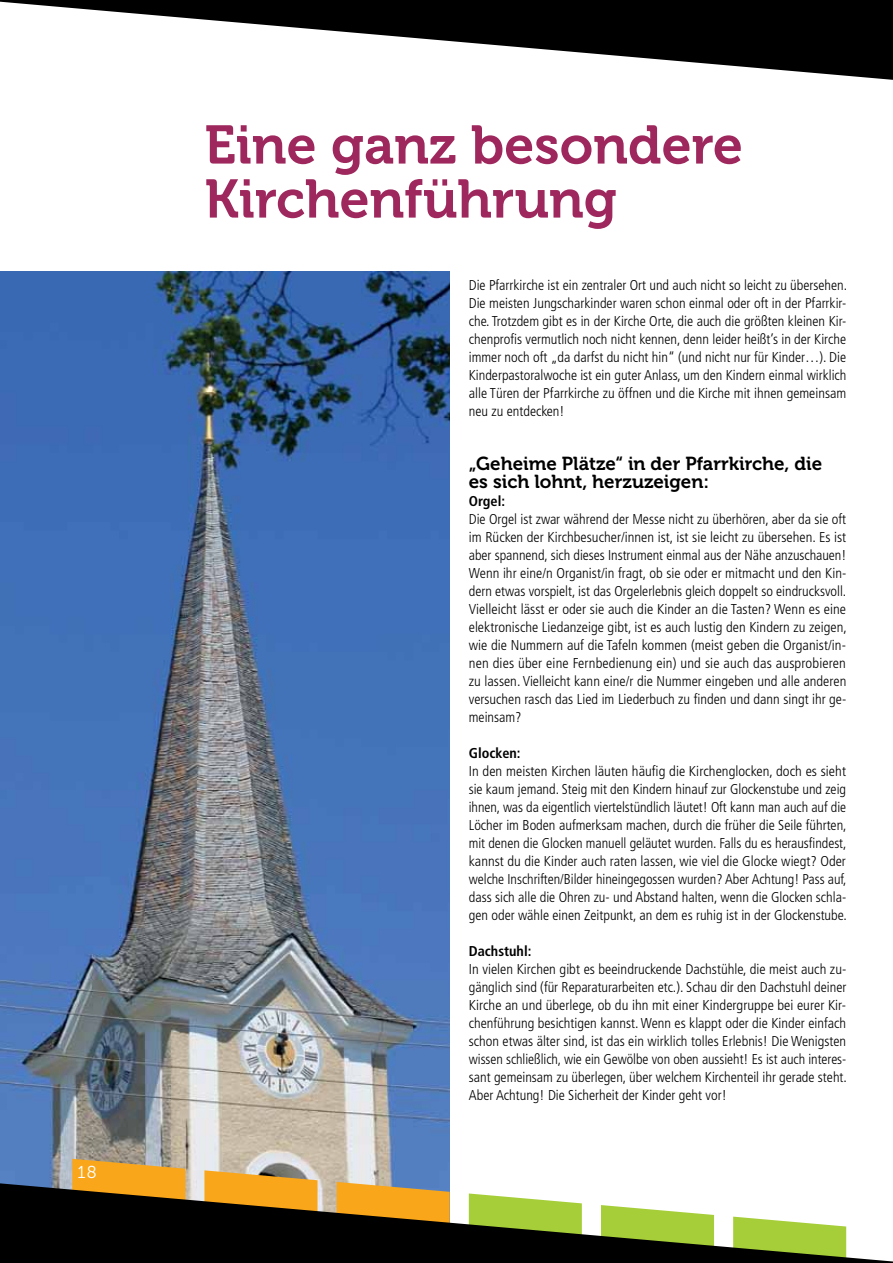
<style>
.page{position:relative;width:893px;height:1263px;background:#fff}
.page>*{position:absolute;margin:0;border:0;box-sizing:border-box;transform-origin:0 0}
.t1{font:54px/54px "Museo 700";color:#9e285d}
.t2{font:18.75px/18px "Museo 700";color:#000}
.t3{font:17.25px "Museo 300";color:#fff}
.t4{font:300 condensed 14.25px/18px "Frutiger";color:#000;text-align:justify}
.t5{font:700 condensed 14.25px "Frutiger";color:#000}
</style>
<div class="page">
<img style="left:0;top:272px;width:450px;height:911px">
<svg style="left:72px;top:1159px;width:113px;height:24px;background:#e9a533"></svg>
<svg style="left:204px;top:1170px;width:113px;height:13px"></svg>
<svg style="left:0;top:1183px;width:893px;height:80px;fill:#000"></svg>
<svg style="left:0;top:0;width:893px;height:80px;fill:#000"></svg>
<p class="t3" style="left:78px;top:1162px;width:20px">18</p>
<h1 class="t1" style="left:204px;top:119px;width:540px">Eine ganz besondere<br>Kirchenführung</h1>
<p class="t4" style="left:469px;top:276px;width:380px">Die Pfarrkirche ist ein zentraler Ort und auch nicht so leicht zu übersehen.<br>Die meisten Jungscharkinder waren schon einmal oder oft in der Pfarrkir&shy;che. Trotzdem gibt es in der Kirche Orte, die auch die größten kleinen Kir&shy;chenprofis vermutlich noch nicht kennen, denn leider heißt’s in der Kirche immer noch oft „da darfst du nicht hin“ (und nicht nur für Kinder…). Die Kinderpastoralwoche ist ein guter Anlass, um den Kindern einmal wirklich alle Türen der Pfarrkirche zu öffnen und die Kirche mit ihnen gemeinsam neu zu entdecken!</p>
<h2 class="t2" style="left:469px;top:454px;width:355px">„Geheime Plätze“ in der Pfarrkirche, die es sich lohnt, herzuzeigen:</h2>
<p class="t5" style="left:469px;top:492px;width:38px">Orgel:</p>
<p class="t4" style="left:469px;top:510px;width:380px">Die Orgel ist zwar während der Messe nicht zu überhören, aber da sie oft im Rücken der Kirchbesucher/innen ist, ist sie leicht zu übersehen. Es ist aber spannend, sich dieses Instrument einmal aus der Nähe anzuschauen!<br>Wenn ihr eine/n Organist/in fragt, ob sie oder er mitmacht und den Kin&shy;dern etwas vorspielt, ist das Orgelerlebnis gleich doppelt so eindrucksvoll.<br>Vielleicht lässt er oder sie auch die Kinder an die Tasten? Wenn es eine elektronische Liedanzeige gibt, ist es auch lustig den Kindern zu zeigen, wie die Nummern auf die Tafeln kommen (meist geben die Organist/in&shy;nen dies über eine Fernbedienung ein) und sie auch das ausprobieren zu lassen. Vielleicht kann eine/r die Nummer eingeben und alle anderen versuchen rasch das Lied im Liederbuch zu finden und dann singt ihr ge&shy;meinsam?</p>
<p class="t5" style="left:469px;top:744px;width:53px">Glocken:</p>
<p class="t4" style="left:469px;top:762px;width:379px">In den meisten Kirchen läuten häufig die Kirchenglocken, doch es sieht sie kaum jemand. Steig mit den Kindern hinauf zur Glockenstube und zeig ihnen, was da eigentlich viertelstündlich läutet! Oft kann man auch auf die Löcher im Boden aufmerksam machen, durch die früher die Seile führten, mit denen die Glocken manuell geläutet wurden. Falls du es herausfindest, kannst du die Kinder auch raten lassen, wie viel die Glocke wiegt? Oder welche Inschriften/Bilder hineingegossen wurden? Aber Achtung! Pass auf, dass sich alle die Ohren zu- und Abstand halten, wenn die Glocken schla&shy;gen oder wähle einen Zeitpunkt, an dem es ruhig ist in der Glockenstube.</p>
<p class="t5" style="left:469px;top:942px;width:64px">Dachstuhl:</p>
<p class="t4" style="left:469px;top:960px;width:380px">In vielen Kirchen gibt es beeindruckende Dachstühle, die meist auch zu&shy;gänglich sind (für Reparaturarbeiten etc.). Schau dir den Dachstuhl deiner Kirche an und überlege, ob du ihn mit einer Kindergruppe bei eurer Kir&shy;chenführung besichtigen kannst. Wenn es klappt oder die Kinder einfach schon etwas älter sind, ist das ein wirklich tolles Erlebnis! Die Wenigsten wissen schließlich, wie ein Gewölbe von oben aussieht! Es ist auch interes&shy;sant gemeinsam zu überlegen, über welchem Kirchenteil ihr gerade steht.<br>Aber Achtung! Die Sicherheit der Kinder geht vor!</p>
</div>
